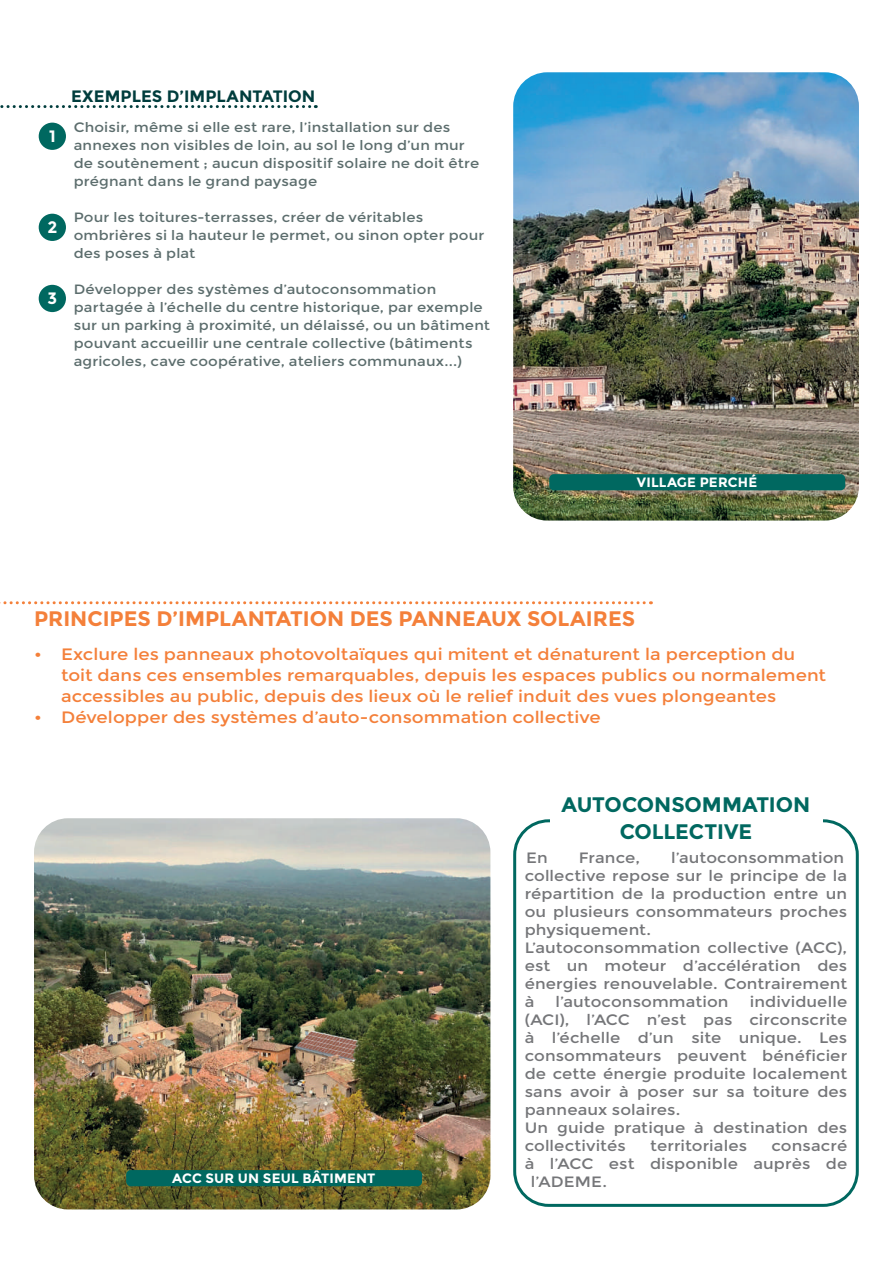
<style>
.page{position:relative;width:893px;height:1263px;background:#fff}
.page>*{position:absolute;margin:0;border:0;box-sizing:border-box;transform-origin:0 0}
.t1{font:700 21px "Montserrat";color:#f4803a}
.t2{font:700 21px/27px "Montserrat";letter-spacing:-.005em;color:#006860;text-align:center}
.t3{font:16.5px/21px "Montserrat";letter-spacing:.005em;color:#f4803a;scale:1.1 1}
.t4{font:700 16.5px "Montserrat";letter-spacing:.005em;color:#003d3d}
.t5{font:700 16.5px "Montserrat";color:#fff}
.t6{font:15px/18px "Montserrat";letter-spacing:.005em;color:#757679;scale:1.1 1}
.t7{font:13.5px/18px "Montserrat";letter-spacing:.01em;color:#5c6d6d;scale:1.1 1}
.t8{font:700 13.5px "Montserrat";letter-spacing:.015em;color:#fff}
</style>
<div class="page">
<img style="left:34px;top:818px;width:456px;height:391px">
<img style="left:513px;top:72px;width:346px;height:449px">
<svg style="left:0;top:601px;width:651px;height:3px"></svg>
<div style="left:39px;top:123px;width:27px;height:27px;background:#006860;border-radius:50%"></div>
<div style="left:39px;top:214px;width:27px;height:27px;background:#006860;border-radius:50%"></div>
<div style="left:39px;top:285px;width:27px;height:27px;background:#006860;border-radius:50%"></div>
<svg style="left:0;top:105px;width:316px;height:3px"></svg>
<div style="left:513px;top:819px;width:346px;height:388px;border:3px solid #006860;border-radius:34px"></div>
<div style="left:550px;top:788px;width:272px;height:54px;background:#fff"></div>
<div style="left:126px;top:1170px;width:296px;height:16px;background:#006860;border-radius:5px"></div>
<div style="left:549px;top:474px;width:296px;height:16px;background:#006860;border-radius:5px"></div>
<p class="t5" style="left:49px;top:126px;width:8px">1</p>
<p class="t5" style="left:48px;top:217px;width:11px">2</p>
<p class="t5" style="left:48px;top:288px;width:11px">3</p>
<p class="t4" style="left:71px;top:86px;width:246px">EXEMPLES D’IMPLANTATION</p>
<p class="t7" style="left:74px;top:119px;width:370px">Choisir, même si elle est rare, l’installation sur des annexes non visibles de loin, au sol le long d’un mur de soutènement ; aucun dispositif solaire ne doit être prégnant dans le grand paysage</p>
<p class="t7" style="left:74px;top:209px;width:375px">Pour les toitures-terrasses, créer de véritables ombrières si la hauteur le permet, ou sinon opter pour des poses à plat</p>
<p class="t7" style="left:74px;top:281px;width:380px">Développer des systèmes d’autoconsommation partagée à l’échelle du centre historique, par exemple sur un parking à proximité, un délaissé, ou un bâtiment pouvant accueillir une centrale collective (bâtiments agricoles, cave coopérative, ateliers communaux...)</p>
<p class="t8" style="left:637px;top:474px;width:122px">VILLAGE PERCHÉ</p>
<h1 class="t1" style="left:34px;top:606px;width:603px">PRINCIPES D’IMPLANTATION DES PANNEAUX SOLAIRES</h1>
<p class="t3" style="left:61px;top:644px;width:697px;text-indent:-27px">• Exclure les panneaux photovoltaïques qui mitent et dénaturent la perception du toit dans ces ensembles remarquables, depuis les espaces publics ou normalement accessibles au public, depuis des lieux où le relief induit des vues plongeantes</p>
<p class="t3" style="left:34px;top:707px;width:517px">• Développer des systèmes d’auto-consommation collective</p>
<p class="t8" style="left:172px;top:1170px;width:205px">ACC SUR UN SEUL BÂTIMENT</p>
<h1 class="t2" style="left:562px;top:791px;width:250px">AUTOCONSOMMATION<br>COLLECTIVE</h1>
<p class="t6" style="left:525px;top:849px;width:295px;text-indent:146px">l’autoconsommation collective repose sur le principe de la répartition de la production entre un ou plusieurs consommateurs proches physiquement.<br>L’autoconsommation collective (ACC), est un moteur d’accélération des énergies renouvelable. Contrairement à</p>
<p class="t6" style="left:526px;top:849px;width:21px">En</p>
<p class="t6" style="left:579px;top:849px;width:57px">France,</p>
<p class="t6" style="left:525px;top:993px;width:295px;text-indent:225px">individuelle (ACI), l’ACC n’est pas circonscrite à l’échelle d’un site unique. Les consommateurs peuvent bénéficier de cette énergie produite localement sans avoir à poser sur sa toiture des panneaux solaires.<br>Un guide pratique à destination des collectivités</p>
<p class="t6" style="left:556px;top:993px;width:159px">l’autoconsommation</p>
<p class="t6" style="left:650px;top:1137px;width:89px">territoriales</p>
<p class="t6" style="left:771px;top:1137px;width:70px">consacré</p>
<p class="t6" style="left:525px;top:1155px;width:295px">à l’ACC est disponible auprès de</p>
<p class="t6" style="left:531px;top:1173px;width:71px">l’ADEME.</p>
</div>
